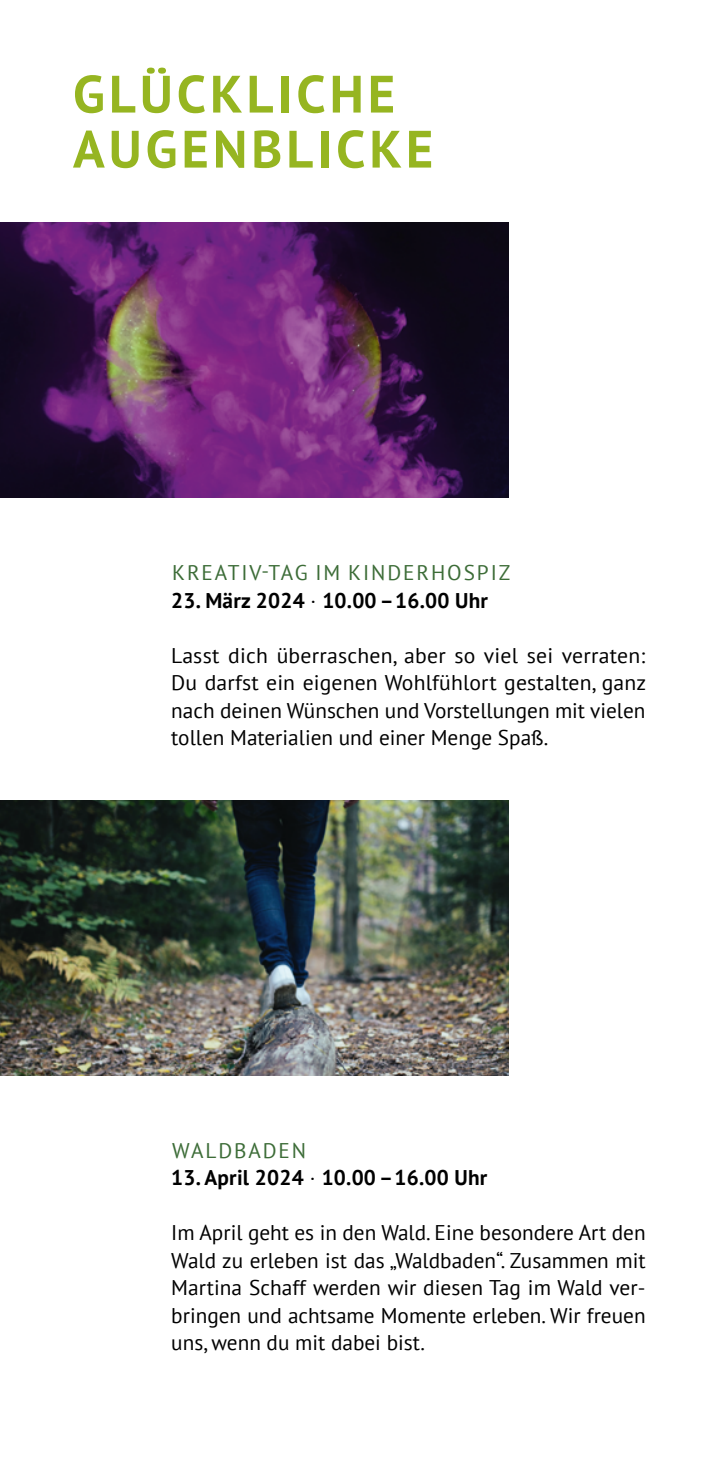
<style>
.page{position:relative;width:716px;height:1460px;background:#fff}
.page>*{position:absolute;margin:0;border:0;box-sizing:border-box;transform-origin:0 0}
.t1{font:700 52.5px/55px "PT Sans";letter-spacing:.075em;color:#96b521}
.t2{font:21.25px/27.5px "PT Sans";color:#000;text-align:justify}
.t3{font:700 21.25px "PT Sans";letter-spacing:.01em;color:#000}
.t4{font:21.25px "PT Sans";letter-spacing:.09em;color:#3c6c37}
.s1{font-weight:400}
</style>
<div class="page">
<img style="left:0;top:223px;width:508px;height:275px">
<img style="left:0;top:800px;width:508px;height:275px">
<h1 class="t1" style="left:73px;top:66px;width:362px">GLÜCKLICHE<br>AUGENBLICKE</h1>
<p class="t4" style="left:172px;top:559px;width:246px">Kreativ-Tag im KiN DERHOSPIZ</p>
<p class="t3" style="left:171px;top:586px;width:318px">23. MÄRZ 2024 <span class="s1">·</span> 10.00–16.00 UHR</p>
<p class="t2" style="left:171px;top:641px;width:476px">Lasst dich überraschen, aber so viel sei verraten:<br>Du darfst ein eigenen Wohlfühlort gestalten, ganz nach deinen Wünschen und Vorstellungen mit vielen tollen Materialien und einer Menge Spaß.</p>
<p class="t4" style="left:172px;top:1136px;width:47px">Waldb</p>
<p class="t4" style="left:248px;top:1136px;width:59px">aden</p>
<p class="t3" style="left:171px;top:1163px;width:317px">13. APRIL 2024 <span class="s1">·</span> 10.00–16.00 UHR</p>
<p class="t2" style="left:171px;top:1218px;width:476px">I m April geht es in den Wald. Eine besondere Art den Wald zu erleben ist das „Waldbaden“. Zusammen mit Martina Schaff werden wir diesen Tag im Wald ver&shy;bringen und achtsame Momente erleben. Wir freuen uns, wenn du mit dabei bist.</p>
</div>
